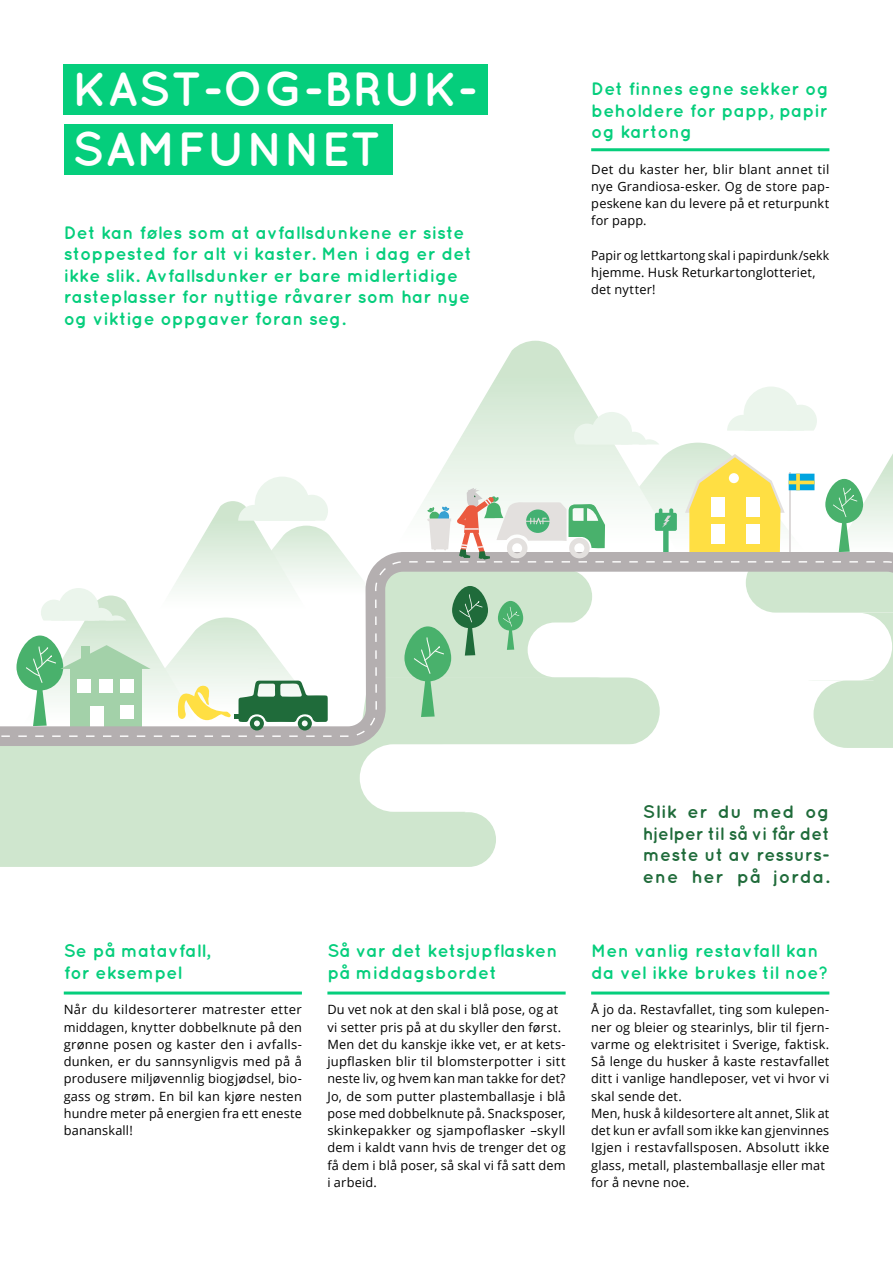
<style>
.page{position:relative;width:893px;height:1263px;background:#fff}
.page>*{position:absolute;margin:0;border:0;box-sizing:border-box;transform-origin:0 0}
.t1{font:700 48px/60px "Quicksand";letter-spacing:.01em;color:#fff}
.t2{font:700 18px/21.6px "Quicksand";letter-spacing:.01em;color:#05ce7c}
.t3{font:700 18px/21.6px "Quicksand";letter-spacing:.01em;color:#1f6b3a;text-align:justify}
.t4{font:12.75px/17.2px "Open Sans";letter-spacing:.015em;color:#000}
</style>
<div class="page">
<svg style="left:491px;top:341px;width:89px;height:45px"></svg>
<svg style="left:0;top:386px;width:893px;height:481px"></svg>
<div style="left:64px;top:64px;width:424px;height:50px;background:#05ce7c"></div>
<div style="left:64px;top:124px;width:328px;height:51px;background:#05ce7c"></div>
<hr style="left:64px;top:991px;width:238px;height:3px;background:#05ce7c">
<hr style="left:327px;top:991px;width:239px;height:3px;background:#05ce7c">
<hr style="left:591px;top:991px;width:238px;height:3px;background:#05ce7c">
<hr style="left:591px;top:148px;width:238px;height:3px;background:#05ce7c">
<h1 class="t1" style="left:72px;top:58px;width:406px">KAST-OG-BRUK-<br>SAMFUNNET</h1>
<h2 class="t2" style="left:64px;top:221px;width:409px">Det kan føles som at avfallsdunkene er siste stoppested for alt vi kaster. Men i dag er det ikke slik. Avfallsdunker er bare midlertidige rasteplasser for nyttige råvarer som har nye og viktige oppgaver foran seg.</h2>
<h2 class="t2" style="left:591px;top:77px;width:239px;text-align:justify">Det finnes egne sekker og beholdere for papp, papir og kartong</h2>
<p class="t4" style="left:591px;top:160px;width:240px;text-align:justify">Det du kaster her, blir blant annet til nye Grandiosa-esker. Og de store pap&shy;peskene kan du levere på et returpunkt for papp.</p>
<p class="t4" style="left:591px;top:246px;width:240px">Papir og lettkartong skal i papirdunk/sekk hjemme. Husk Returkartonglotteriet, det nytter!</p>
<h2 class="t2" style="left:64px;top:940px;width:148px">Se på matavfall, for eksempel</h2>
<p class="t4" style="left:64px;top:1001px;width:240px;text-align:justify">Når du kildesorterer matrester etter middagen, knytter dobbelknute på den grønne posen og kaster den i avfalls&shy;dunken, er du sannsynligvis med på å produsere miljøvennlig biogjødsel, bio&shy;gass og strøm. En bil kan kjøre nesten hundre meter på energien fra ett eneste bananskall!</p>
<h2 class="t2" style="left:327px;top:940px;width:231px">Så var det ketsjupflasken på middagsbordet</h2>
<p class="t4" style="left:327px;top:1001px;width:240px">Du vet nok at den skal i blå pose, og at vi setter pris på at du skyller den først.<br>Men det du kanskje ikke vet, er at kets&shy;jupflasken blir til blomsterpotter i sitt neste liv, og hvem kan man takke for det?<br>Jo, de som putter plastemballasje i blå pose med dobbelknute på. Snacksposer, skinkepakker og sjampoflasker –skyll dem i kaldt vann hvis de trenger det og få dem i blå poser, så skal vi få satt dem i arbeid.</p>
<h2 class="t3" style="left:643px;top:800px;width:188px">Slik er du med og hjelper til så vi får det meste ut av ressurs&shy;ene her på jorda.</h2>
<h2 class="t2" style="left:591px;top:940px;width:239px">Men vanlig restavfall kan da vel ikke brukes til noe?</h2>
<p class="t4" style="left:591px;top:1001px;width:240px">Å jo da. Restavfallet, ting som kulepen&shy;ner og bleier og stearinlys, blir til fjern&shy;varme og elektrisitet i Sverige, faktisk.<br>Så lenge du husker å kaste restavfallet ditt i vanlige handleposer, vet vi hvor vi skal sende det.<br>Men, husk å kildesortere alt annet, Slik at det kun er avfall som ikke kan gjenvinnes Igjen i restavfallsposen. Absolutt ikke glass, metall, plastemballasje eller mat for å nevne noe.</p>
</div>
